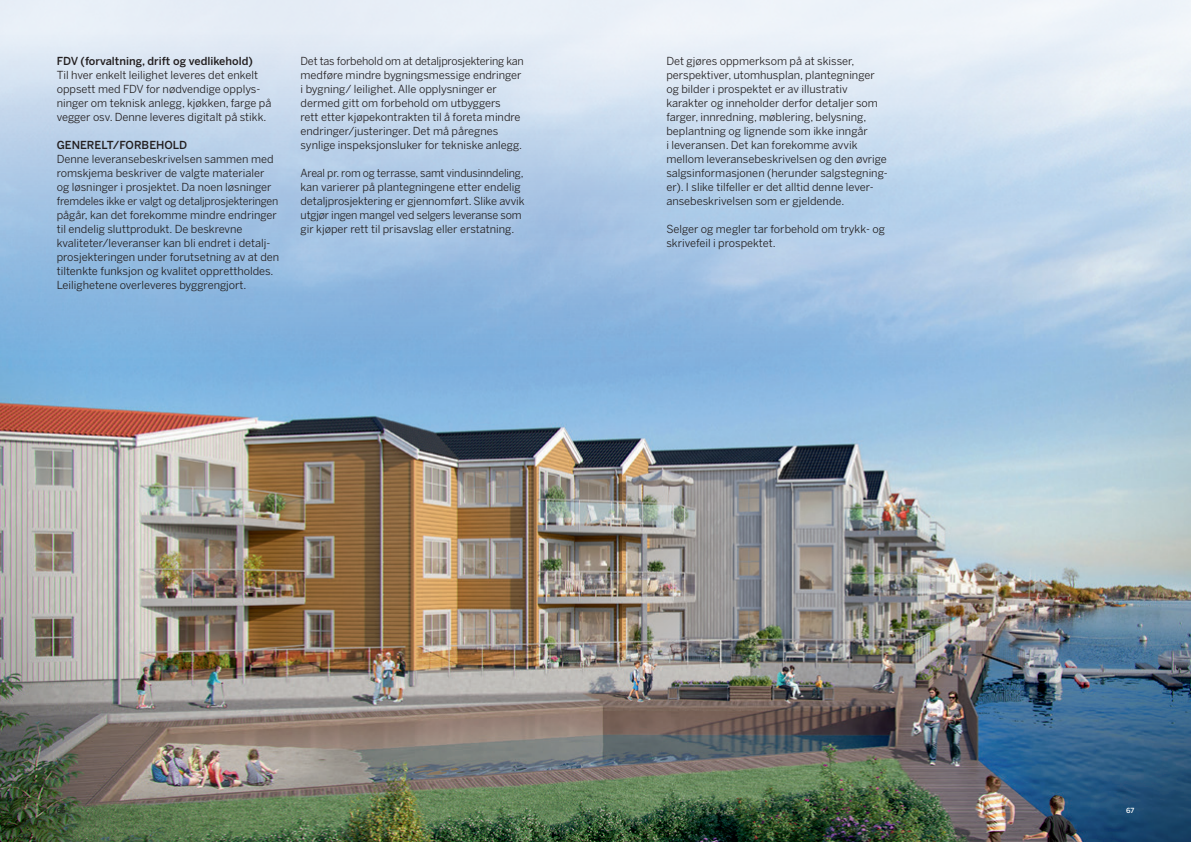
<style>
.page{position:relative;width:1191px;height:842px;background:#fff}
.page>*{position:absolute;margin:0;border:0;box-sizing:border-box;transform-origin:0 0}
.t1{font:11px/14px "Benton Sans";color:#231f20}
.t2{font:500 11px "Benton Sans";color:#231f20}
.t3{font:500 7px "Benton Sans";color:#231f20}
.t4{font:500 7px "Benton Sans";color:#fff}
</style>
<div class="page">
<img style="left:0;top:384px;width:1191px;height:458px">
<svg style="left:0;top:0;width:1191px;height:384px;background:#b6d0e9"></svg>
<p class="t2" style="left:57px;top:54px;width:198px">FDV (forvaltning, drift og vedlikehold)</p>
<p class="t1" style="left:57px;top:68px;width:216px">Til hver enkelt leilighet leveres det enkelt oppsett med FDV for nødvendige opplys&shy;ninger om teknisk anlegg, kjøkken, farge på vegger osv. Denne leveres digitalt på stikk.</p>
<p class="t2" style="left:57px;top:138px;width:132px">GENERELT/FORBEHOLD</p>
<p class="t1" style="left:57px;top:152px;width:224px">Denne leveransebeskrivelsen sammen med romskjema beskriver de valgte materialer og løsninger i prosjektet. Da noen løsninger fremdeles ikke er valgt og detaljprosjekteringen pågår, kan det forekomme mindre endringer til endelig sluttprodukt. De beskrevne kvaliteter/leveranser kan bli endret i detalj&shy;prosjekteringen under forutsetning av at den tiltenkte funksjon og kvalitet opprettholdes.<br>Leilighetene overleveres byggrengjort.</p>
<p class="t1" style="left:300px;top:54px;width:225px">Det tas forbehold om at detaljprosjektering kan medføre mindre bygningsmessige endringer i bygning/ leilighet. Alle opplysninger er dermed gitt om forbehold om utbyggers<br>rett etter kjøpekontrakten til å foreta mindre endringer/justeringer. Det må påregnes synlige inspeksjonsluker for tekniske anlegg.</p>
<p class="t1" style="left:300px;top:166px;width:225px">Areal pr. rom og terrasse, samt vindusinndeling, kan varierer på plantegningene etter endelig detaljprosjektering er gjennomført. Slike avvik utgjør ingen mangel ved selgers leveranse som gir kjøper rett til prisavslag eller erstatning.</p>
<p class="t1" style="left:666px;top:54px;width:223px">Det gjøres oppmerksom på at skisser, perspektiver, utomhusplan, plantegninger og bilder i prospektet er av illustrativ karakter og inneholder derfor detaljer som farger, innredning, møblering, belysning, beplantning og lignende som ikke inngår<br>i leveransen. Det kan forekomme avvik mellom leveransebeskrivelsen og den øvrige salgsinformasjonen (herunder salgstegning&shy;er). I slike tilfeller er det alltid denne lever&shy;ansebeskrivelsen som er gjeldende.</p>
<p class="t1" style="left:666px;top:222px;width:220px">Selger og megler tar forbehold om trykk- og skrivefeil i prospektet.</p>
<p class="t3" style="left:57px;top:807px;width:10px">66</p>
<p class="t4" style="left:1126px;top:807px;width:10px">67</p>
</div>
